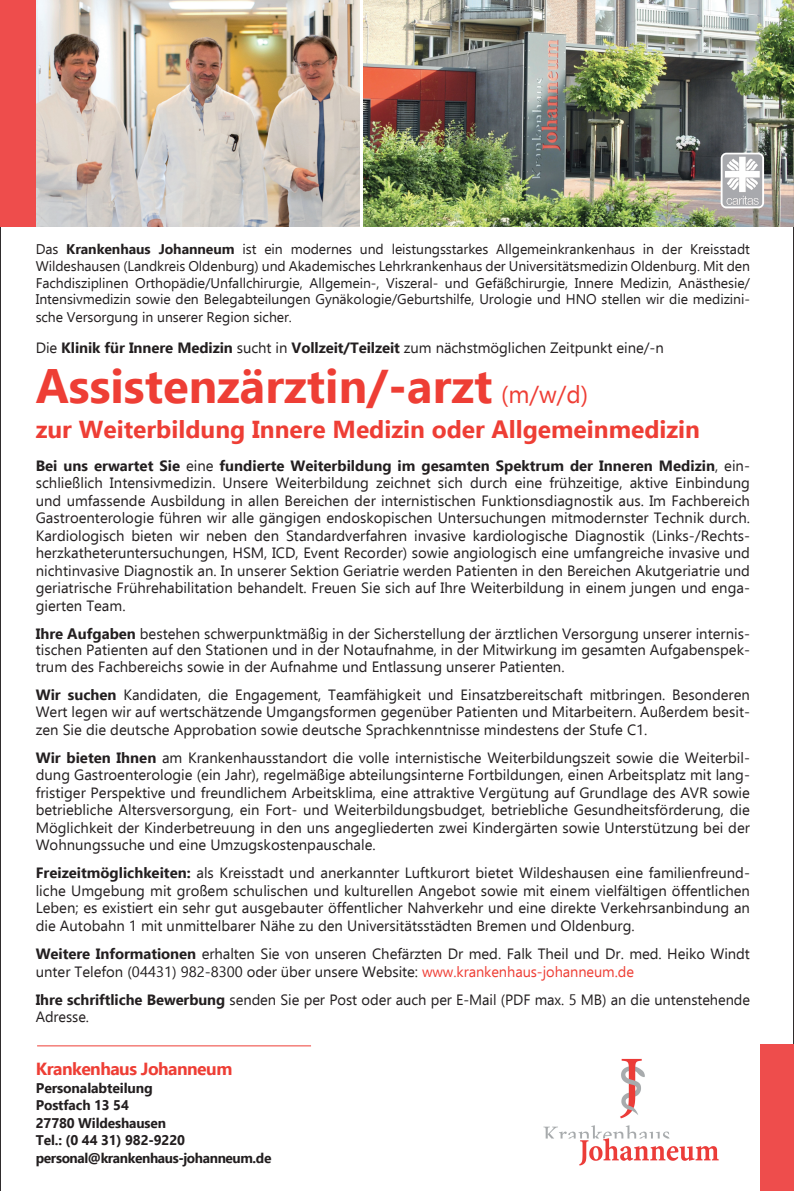
<style>
.page{position:relative;width:794px;height:1191px;background:#fff}
.page>*{position:absolute;margin:0;border:0;box-sizing:border-box;transform-origin:0 0}
.t1{font:700 47.25px "Ebrima";color:#ee3e35}
.t2{font:700 24.5px "Ebrima";color:#ee3e35}
.t3{font:700 17.5px "Ebrima";letter-spacing:-.03em;color:#ee3e35}
.t4{font:14.88px/17.5px "Ebrima";color:#231f20;text-align:justify}
.t5{font:14px/16.8px "Ebrima";letter-spacing:-.005em;color:#231f20;text-align:justify}
.t6{font:700 14px/17.5px "Ebrima";letter-spacing:-.01em;color:#231f20}
.t7{font:700 14px "Ebrima";letter-spacing:-.03em;color:#231f20}
.s1{font-weight:700}
.s2{font-weight:400;font-size:24.5px}
.s3{color:#ee3e35}
</style>
<div class="page">
<img style="left:23px;top:0;width:336px;height:227px">
<img style="left:543px;top:1058px;width:176px;height:108px">
<div style="left:0;top:0;width:36px;height:226px;background:#ee4d4c"></div>
<div style="left:761px;top:1044px;width:33px;height:147px;background:#ee4d4c"></div>
<img style="left:363px;top:0;width:431px;height:227px">
<img style="left:723px;top:156px;width:38px;height:49px">
<div style="left:720px;top:153px;width:44px;height:55px;border:2px solid #fff;border-radius:5px"></div>
<hr style="left:37px;top:1045px;width:274px;height:1px;background:#ee3e35">
<p class="t5" style="left:36px;top:240px;width:716px">Das <span class="s1">Krankenhaus Johanneum</span> ist ein modernes und leistungsstarkes Allgemeinkrankenhaus in der Kreisstadt Wildeshausen (Landkreis Oldenburg) und Akademisches Lehrkrankenhaus der Universitätsmedizin Oldenburg. Mit den Fachdisziplinen Orthopädie/Unfallchirurgie, Allgemein-, Viszeral- und Gefäßchirurgie, Innere Medizin, Anästhesie/ Intensivmedizin sowie den Belegabteilungen Gynäkologie/Geburtshilfe, Urologie und HNO stellen wir die medizini&shy;sche Versorgung in unserer Region sicher.</p>
<p class="t4" style="left:36px;top:339px;width:629px">Die <span class="s1">Klinik für Innere Medizin</span> sucht in <span class="s1">Vollzeit/Teilzeit</span> zum nächstmöglichen Zeitpunkt eine/-n</p>
<p class="t1" style="left:36px;top:349px;width:554px">Assistenzärztin/-arzt <span class="s2">(m/w/d)</span></p>
<p class="t2" style="left:36px;top:410px;width:666px">zur Weiterbildung Innere Medizin oder Allgemeinmedizin</p>
<p class="t4" style="left:36px;top:456px;width:716px"><span class="s1">Bei uns erwartet Sie</span> eine <span class="s1">fundierte Weiterbildung im gesamten Spektrum der Inneren Medizin</span>, ein&shy;schließlich Intensivmedizin. Unsere Weiterbildung zeichnet sich durch eine frühzeitige, aktive Einbindung und umfassende Ausbildung in allen Bereichen der internistischen Funktionsdiagnostik aus. Im Fachbereich Gastroenterologie führen wir alle gängigen endoskopischen Untersuchungen mitmodernster Technik durch.<br>Kardiologisch bieten wir neben den Standardverfahren invasive kardiologische Diagnostik (Links-/Rechts&shy;herzkatheteruntersuchungen, HSM, ICD, Event Recorder) sowie angiologisch eine umfangreiche invasive und nichtinvasive Diagnostik an. In unserer Sektion Geriatrie werden Patienten in den Bereichen Akutgeriatrie und geriatrische Frührehabilitation behandelt. Freuen Sie sich auf Ihre Weiterbildung in einem jungen und enga&shy;gierten Team.</p>
<p class="t4" style="left:36px;top:624px;width:716px;line-height:16.6px"><span class="s1">Ihre Aufgaben</span> bestehen schwerpunktmäßig in der Sicherstellung der ärztlichen Versorgung unserer internis&shy;tischen Patienten auf den Stationen und in der Notaufnahme, in der Mitwirkung im gesamten Aufgabenspek&shy;trum des Fachbereichs sowie in der Aufnahme und Entlassung unserer Patienten.</p>
<p class="t4" style="left:36px;top:685px;width:716px"><span class="s1">Wir suchen</span> Kandidaten, die Engagement, Teamfähigkeit und Einsatzbereitschaft mitbringen. Besonderen Wert legen wir auf wertschätzende Umgangsformen gegenüber Patienten und Mitarbeitern. Außerdem besit&shy;zen Sie die deutsche Approbation sowie deutsche Sprachkenntnisse mindestens der Stufe C1.</p>
<p class="t4" style="left:36px;top:748px;width:716px"><span class="s1">Wir bieten Ihnen</span> am Krankenhausstandort die volle internistische Weiterbildungszeit sowie die Weiterbil&shy;dung Gastroenterologie (ein Jahr), regelmäßige abteilungsinterne Fortbildungen, einen Arbeitsplatz mit lang&shy;fristiger Perspektive und freundlichem Arbeitsklima, eine attraktive Vergütung auf Grundlage des AVR sowie betriebliche Altersversorgung, ein Fort- und Weiterbildungsbudget, betriebliche Gesundheitsförderung, die Möglichkeit der Kinderbetreuung in den uns angegliederten zwei Kindergärten sowie Unterstützung bei der Wohnungssuche und eine Umzugskostenpauschale.</p>
<p class="t4" style="left:36px;top:864px;width:716px"><span class="s1">Freizeitmöglichkeiten:</span> als Kreisstadt und anerkannter Luftkurort bietet Wildeshausen eine familienfreund&shy;liche Umgebung mit großem schulischen und kulturellen Angebot sowie mit einem vielfältigen öffentlichen Leben; es existiert ein sehr gut ausgebauter öffentlicher Nahverkehr und eine direkte Verkehrsanbindung an die Autobahn 1 mit unmittelbarer Nähe zu den Universitätsstädten Bremen und Oldenburg.</p>
<p class="t4" style="left:36px;top:944px;width:716px"><span class="s1">Weitere Informationen</span> erhalten Sie von unseren Chefärzten Dr med. Falk Theil und Dr. med. Heiko Windt unter Telefon (04431) 982-8300 oder über unsere Website: <span class="s3">www.krankenhaus-johanneum.de</span></p>
<p class="t4" style="left:36px;top:990px;width:716px"><span class="s1">Ihre schriftliche Bewerbung</span> senden Sie per Post oder auch per E-Mail (PDF max. 5 MB) an die untenstehende<br>Adresse.</p>
<p class="t3" style="left:36px;top:1055px;width:198px">Krankenhaus Johanneum</p>
<p class="t6" style="left:36px;top:1078px;width:132px">Personalabteilung<br>Postfach 13 54<br>27780 Wildeshausen</p>
<p class="t6" style="left:36px;top:1130px;width:151px">Tel.: (0 44 31) 982-9220</p>
<p class="t7" style="left:36px;top:1146px;width:237px">personal@krankenhaus-johanneum.de</p>
</div>
